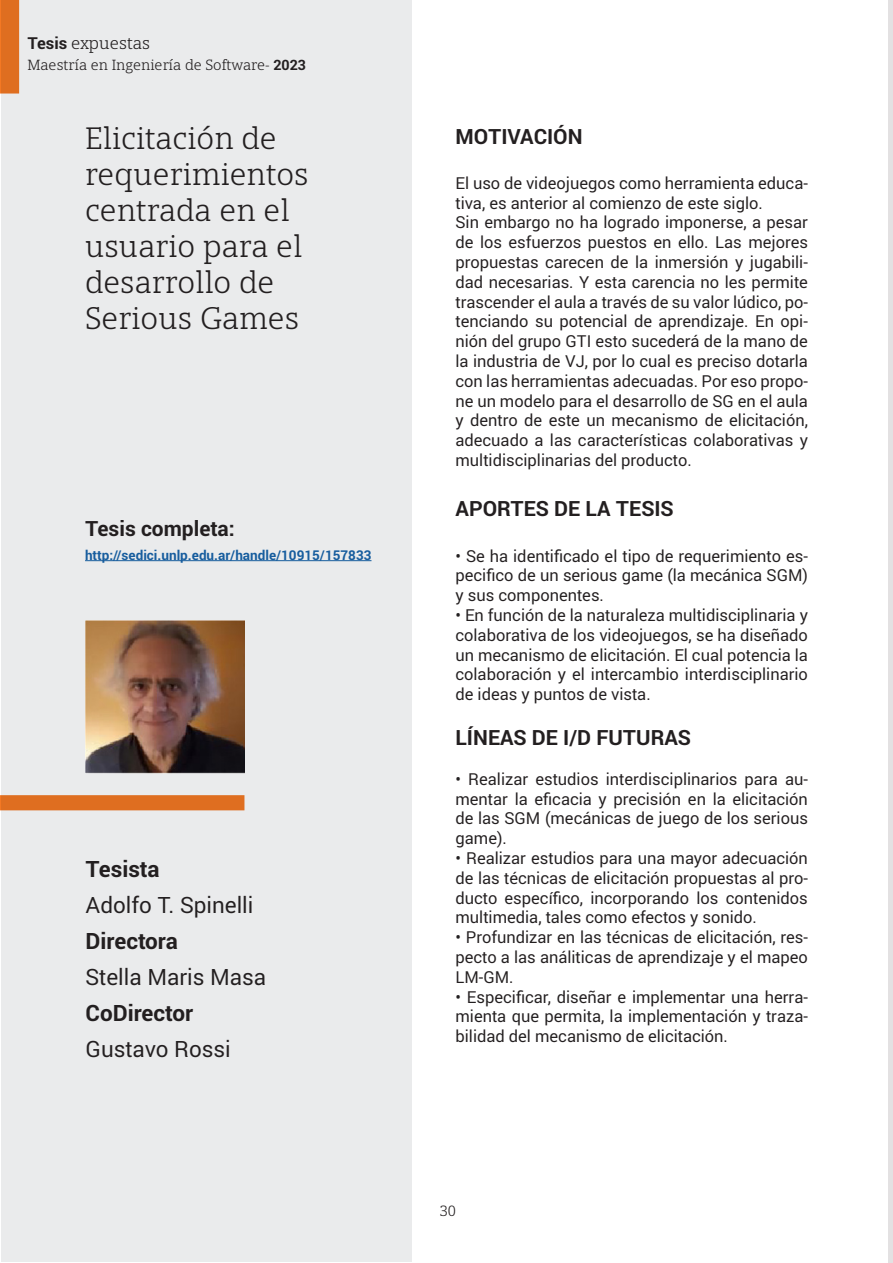
<style>
.page{position:relative;width:893px;height:1263px;background:#fff}
.page>*{position:absolute;margin:0;border:0;box-sizing:border-box;transform-origin:0 0}
.t1{font:30px "Open Serif";color:#231f20}
.t2{font:22.5px "Roboto";color:#231f20}
.t3{font:700 22.5px "Roboto";color:#231f20}
.t4{font:700 21px "Roboto";color:#231f20}
.t5{font:16.5px/19.8px "Roboto";color:#231f20;text-align:justify}
.t6{font:16.5px "Open Serif";color:#231f20}
.t7{font:14.25px "Open Serif";color:#231f20}
.t8{font:700 13.5px "Roboto";color:#175d9e}
.s1{font-family:"Roboto";font-weight:700}
</style>
<div class="page">
<div style="left:1px;top:1px;width:410px;height:1261px;background:#eaebec"></div>
<div style="left:0;top:795px;width:244px;height:15px;background:#df6e20;border:2px solid #f47823"></div>
<hr style="left:85px;top:560px;width:286px;height:1px;background:#175d9e">
<div style="left:0;top:0;width:19px;height:94px;background:#df6e20;border:2px solid #f47823"></div>
<img style="left:86px;top:621px;width:159px;height:153px">
<p class="t6" style="left:27px;top:31px;width:124px"><span class="s1">Tesis</span> expuestas</p>
<p class="t7" style="left:27px;top:55px;width:280px">Maestría en Ingeniería de Software- <span class="s1">2023</span></p>
<p class="t1" style="left:85px;top:118px;width:193px">Elicitación de</p>
<p class="t1" style="left:85px;top:154px;width:225px">requerimientos</p>
<p class="t1" style="left:85px;top:190px;width:206px">centrada en el</p>
<p class="t1" style="left:85px;top:226px;width:219px">usuario para el</p>
<p class="t1" style="left:85px;top:262px;width:191px">desarrollo de</p>
<p class="t1" style="left:85px;top:298px;width:216px">Serious Games</p>
<p class="t4" style="left:85px;top:514px;width:151px">Tesis completa:</p>
<p class="t8" style="left:85px;top:545px;width:288px">http://sedici.unlp.edu.ar/handle/10915/157833</p>
<p class="t3" style="left:86px;top:853px;width:76px">Tesista</p>
<p class="t2" style="left:86px;top:889px;width:169px">Adolfo T. Spinelli</p>
<p class="t3" style="left:86px;top:925px;width:94px">Directora</p>
<p class="t2" style="left:86px;top:961px;width:182px">Stella Maris Masa</p>
<p class="t3" style="left:86px;top:997px;width:109px">CoDirector</p>
<p class="t2" style="left:86px;top:1033px;width:147px">Gustavo Rossi</p>
<p class="t4" style="left:455px;top:122px;width:129px">MOTIVACIÓN</p>
<p class="t5" style="left:455px;top:173px;width:354px">El uso de videojuegos como herramienta educa&shy;tiva, es anterior al comienzo de este siglo.</p>
<p class="t5" style="left:455px;top:212px;width:354px">Sin embargo no ha logrado imponerse, a pesar de los esfuerzos puestos en ello. Las mejores propuestas carecen de la inmersión y jugabili&shy;dad necesarias. Y esta carencia no les permite trascender el aula a través de su valor lúdico, po&shy;tenciando su potencial de aprendizaje. En opi&shy;nión del grupo GTI esto sucederá de la mano de la industria de VJ, por lo cual es preciso dotarla con las herramientas adecuadas. Por eso propo&shy;ne un modelo para el desarrollo de SG en el aula y dentro de este un mecanismo de elicitación, adecuado a las características colaborativas y multidisciplinarias del producto.</p>
<p class="t4" style="left:455px;top:494px;width:220px">APORTES DE LA TESIS</p>
<p class="t5" style="left:455px;top:545px;width:354px">• Se ha identificado el tipo de requerimiento es&shy;pecifico de un serious game (la mecánica SGM) y sus componentes.</p>
<p class="t5" style="left:455px;top:605px;width:354px">• En función de la naturaleza multidisciplinaria y colaborativa de los videojuegos, se ha diseñado un mecanismo de elicitación. El cual potencia la colaboración y el intercambio interdisciplinario de ideas y puntos de vista.</p>
<p class="t4" style="left:455px;top:723px;width:237px">LÍNEAS DE I/D FUTURAS</p>
<p class="t5" style="left:455px;top:768px;width:354px">• Realizar estudios interdisciplinarios para au&shy;mentar la eficacia y precisión en la elicitación de las SGM (mecánicas de juego de los serious game).</p>
<p class="t5" style="left:455px;top:848px;width:354px">• Realizar estudios para una mayor adecuación de las técnicas de elicitación propuestas al pro&shy;ducto específico, incorporando los contenidos multimedia, tales como efectos y sonido.</p>
<p class="t5" style="left:455px;top:927px;width:354px">• Profundizar en las técnicas de elicitación, res&shy;pecto a las análiticas de aprendizaje y el mapeo LM-GM.</p>
<p class="t5" style="left:455px;top:986px;width:354px">• Especificar, diseñar e implementar una herra&shy;mienta que permita, la implementación y traza&shy;bilidad del mecanismo de elicitación.</p>
<p class="t7" style="left:440px;top:1201px;width:18px">30</p>
</div>
